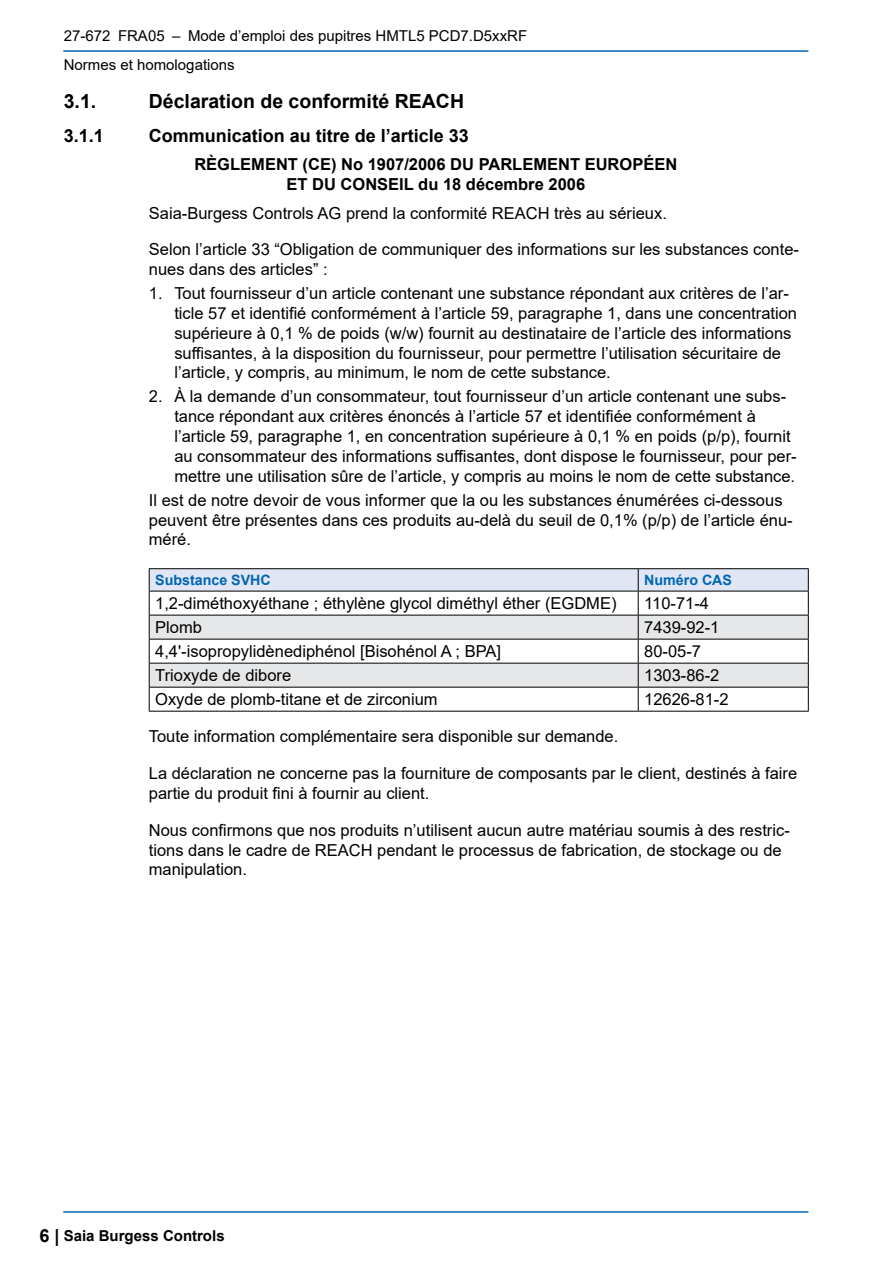
<style>
.page{position:relative;width:893px;height:1263px;background:#fff}
.page>*{position:absolute;margin:0;border:0;box-sizing:border-box;transform-origin:0 0}
.Ueberschrift_2{font:700 19.5px "Arial";color:#000}
.Ueberschrift_3{font:700 18px "Arial";color:#000}
.Fliesstext_4mm{font:16.5px/19.8px "Arial";color:#000}
.TextTabelle_11Pt{font:16.5px "Arial";color:#000}
.Fliesstext_1mm{font:16.5px/19.8px "Arial";color:#000}
.Fliesstext_Ueberschr{font:700 16.5px/19.8px "Arial";color:#000;text-align:center}
.t1{font:15px/29.7px "Arial";color:#000}
.t2{font:700 15px "Arial";color:#000}
.TextTabelle_Kopfzeil{font:700 14.25px "Arial";color:#0066b3}
.s1{font-size:18px}
</style>
<div class="page">
<hr style="left:64px;top:1211px;width:744px;height:2px;background:#0066b3">
<hr style="left:64px;top:50px;width:744px;height:2px;background:#0066b3">
<hr style="left:149px;top:711px;width:489px;height:1px;background:#000">
<hr style="left:638px;top:711px;width:171px;height:1px;background:#000">
<hr style="left:149px;top:568px;width:489px;height:1px;background:#000">
<hr style="left:638px;top:568px;width:171px;height:1px;background:#000">
<svg style="left:149px;top:569px;width:660px;height:142px"></svg>
<hr style="left:149px;top:591px;width:489px;height:1px;background:#000">
<hr style="left:638px;top:591px;width:171px;height:1px;background:#000">
<p class="t1" style="left:64px;top:20px;width:465px">27-672 FRA05 – Mode d’emploi des pupitres HMTL5 PCD7.D5xxRF<br>Normes et homologations</p>
<p class="Ueberschrift_2" style="left:64px;top:87px;width:34px">3.1.</p>
<p class="Ueberschrift_2" style="left:149px;top:87px;width:317px">Déclaration de conformité REACH</p>
<p class="Ueberschrift_3" style="left:64px;top:123px;width:42px">3.1.1</p>
<p class="Ueberschrift_3" style="left:149px;top:123px;width:322px">Communication au titre de l’article 33</p>
<p class="Fliesstext_Ueberschr" style="left:194px;top:155px;width:484px">RÈGLEMENT (CE) No 1907/2006 DU PARLEMENT EUROPÉEN<br>ET DU CONSEIL du 18 décembre 2006</p>
<p class="Fliesstext_4mm" style="left:149px;top:203px;width:520px">Saia-Burgess Controls AG prend la conformité REACH très au sérieux.</p>
<p class="Fliesstext_1mm" style="left:149px;top:240px;width:652px">Selon l’article 33 “Obligation de communiquer des informations sur les substances conte&shy;nues dans des articles” :</p>
<p class="Fliesstext_4mm" style="left:174px;top:283px;width:624px;text-indent:-26px">1. Tout fournisseur d’un article contenant une substance répondant aux critères de l’ar&shy;ticle 57 et identifié conformément à l’article 59, paragraphe 1, dans une concentration supérieure à 0,1 % de poids (w/w) fournit au destinataire de l’article des informations suffisantes, à la disposition du fournisseur, pour permettre l’utilisation sécuritaire de l’article, y compris, au minimum, le nom de cette substance.</p>
<p class="Fliesstext_4mm" style="left:174px;top:387px;width:624px;text-indent:-26px">2. À la demande d’un consommateur, tout fournisseur d’un article contenant une subs&shy;tance répondant aux critères énoncés à l’article 57 et identifiée conformément à l’article 59, paragraphe 1, en concentration supérieure à 0,1 % en poids (p/p), fournit au consommateur des informations suffisantes, dont dispose le fournisseur, pour per&shy;mettre une utilisation sûre de l’article, y compris au moins le nom de cette substance.</p>
<p class="Fliesstext_4mm" style="left:149px;top:490px;width:645px">Il est de notre devoir de vous informer que la ou les substances énumérées ci-dessous peuvent être présentes dans ces produits au-delà du seuil de 0,1% (p/p) de l’article énu&shy;méré.</p>
<p class="TextTabelle_Kopfzeil" style="left:155px;top:570px;width:117px">Substance SVHC</p>
<p class="TextTabelle_Kopfzeil" style="left:644px;top:570px;width:89px">Numéro CAS</p>
<p class="TextTabelle_11Pt" style="left:155px;top:592px;width:463px">1,2-diméthoxyéthane ; éthylène glycol diméthyl éther (EGDME)</p>
<p class="TextTabelle_11Pt" style="left:644px;top:592px;width:66px">110-71-4</p>
<p class="TextTabelle_11Pt" style="left:155px;top:616px;width:48px">Plomb</p>
<p class="TextTabelle_11Pt" style="left:644px;top:616px;width:77px">7439-92-1</p>
<p class="TextTabelle_11Pt" style="left:155px;top:640px;width:347px">4,4'-isopropylidènediphénol [Bisohénol A ; BPA]</p>
<p class="TextTabelle_11Pt" style="left:644px;top:640px;width:58px">80-05-7</p>
<p class="TextTabelle_11Pt" style="left:155px;top:664px;width:138px">Trioxyde de dibore</p>
<p class="TextTabelle_11Pt" style="left:644px;top:664px;width:77px">1303-86-2</p>
<p class="TextTabelle_11Pt" style="left:155px;top:688px;width:284px">Oxyde de plomb-titane et de zirconium</p>
<p class="TextTabelle_11Pt" style="left:644px;top:688px;width:86px">12626-81-2</p>
<p class="Fliesstext_4mm" style="left:149px;top:726px;width:471px">Toute information complémentaire sera disponible sur demande.</p>
<p class="Fliesstext_4mm" style="left:149px;top:763px;width:650px">La déclaration ne concerne pas la fourniture de composants par le client, destinés à faire partie du produit fini à fournir au client.</p>
<p class="Fliesstext_4mm" style="left:149px;top:820px;width:643px">Nous confirmons que nos produits n’utilisent aucun autre matériau soumis à des restric&shy;tions dans le cadre de REACH pendant le processus de fabrication, de stockage ou de manipulation.</p>
<p class="t2" style="left:39px;top:1225px;width:187px"><span class="s1">6 |</span> Saia Burgess Controls</p>
</div>
